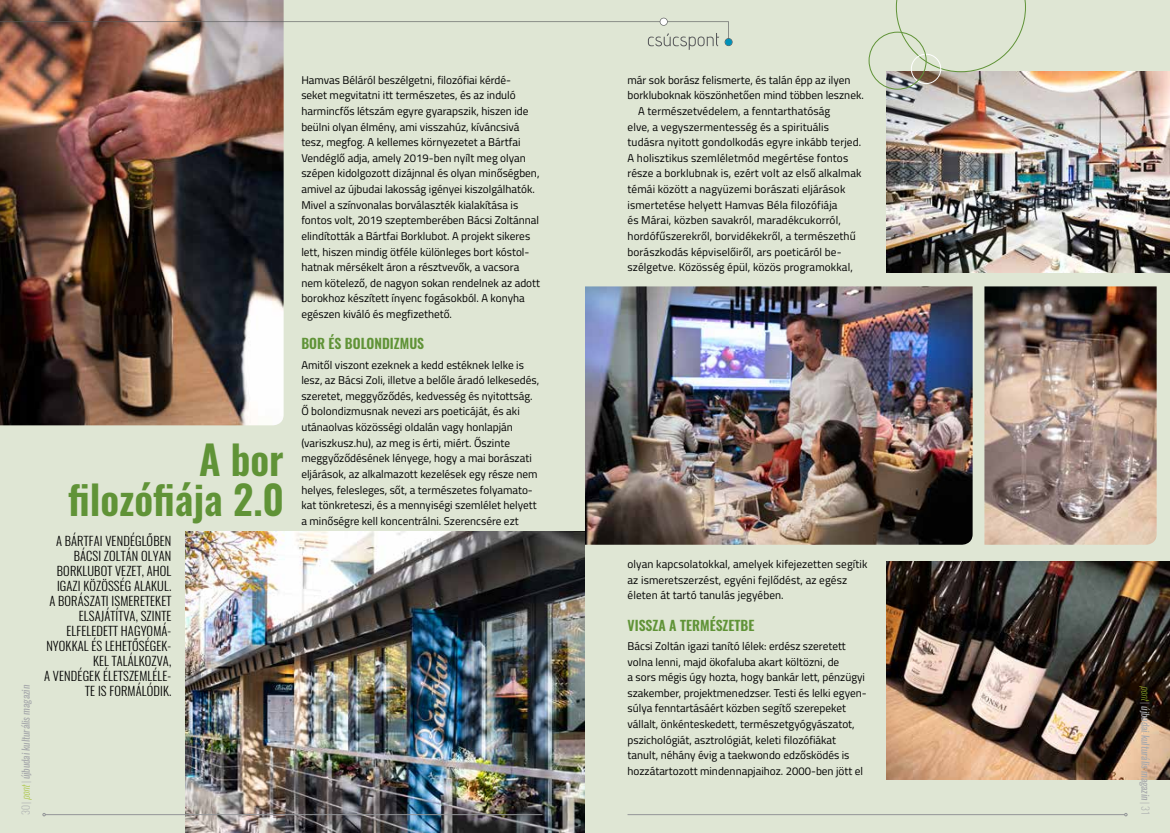
<style>
.page{position:relative;width:1170px;height:833px;background:#fff}
.page>*{position:absolute;margin:0;border:0;box-sizing:border-box;transform-origin:0 0}
.t1{font:600 40px/40px "Oswald";color:#609337;text-align:right}
.t2{font:600 13.75px "Oswald";color:#609337}
.t3{font:300 12.5px/15px "Oswald";letter-spacing:.01em;color:#000;text-align:right}
.t4{font:11.25px/15.6px "Titillium Web";color:#000}
.t5{font:italic 10px "Oswald";color:#a7a9ac}
.s1{font-weight:200;font-style:normal}
.s2{font-weight:200;color:#a2c02f}
</style>
<div class="page">
<div style="left:0;top:0;width:1169px;height:833px;background:#dfe6d4"></div>
<img style="left:585px;top:286px;width:387px;height:259px">
<img style="left:886px;top:71px;width:283px;height:201px">
<img style="left:185px;top:532px;width:400px;height:301px">
<img style="left:984px;top:286px;width:172px;height:259px">
<img style="left:886px;top:561px;width:283px;height:218px">
<img style="left:0;top:0;width:283px;height:425px">
<svg style="left:0;top:18px;width:732px;height:32px"></svg>
<svg style="left:896px;top:0;width:129px;height:72px"></svg>
<div style="left:911px;top:54px;width:29px;height:30px;border:1px solid #fff;border-radius:50%"></div>
<div style="left:868px;top:32px;width:58px;height:57px;border:1px solid #609337;border-radius:50%"></div>
<hr style="left:45px;top:814px;width:497px;height:1px;background:#939598">
<hr style="left:627px;top:814px;width:497px;height:1px;background:#939598">
<p class="t4" style="left:301px;top:71px;width:240px">Hamvas Béláról beszélgetni, filozófiai kérdé-<br>seket megvitatni itt természetes, és az induló harmincfős létszám egyre gyarapszik, hiszen ide beülni olyan élmény, ami visszahúz, kíváncsivá tesz, megfog. A kellemes környezetet a Bártfai Vendéglő adja, amely 2019-ben nyílt meg olyan szépen kidolgozott dizájnnal és olyan minőségben, amivel az újbudai lakosság igényei kiszolgálhatók.<br>Mivel a színvonalas borválaszték kialakítása is fontos volt, 2019 szeptemberében Bácsi Zoltánnal elindították a Bártfai Borklubot. A projekt sikeres lett, hiszen mindig ötféle különleges bort kóstol&shy;hatnak mérsékelt áron a résztvevők, a vacsora nem kötelező, de nagyon sokan rendelnek az adott borokhoz készített ínyenc fogásokból. A konyha egészen kiváló és megfizethető.</p>
<p class="t2" style="left:301px;top:334px;width:123px">BOR ÉS BOLONDIZMUS</p>
<p class="t4" style="left:301px;top:356px;width:239px">Amitől viszont ezeknek a kedd estéknek lelke is lesz, az Bácsi Zoli, illetve a belőle áradó lelkesedés, szeretet, meggyőződés, kedvesség és nyitottság.<br>Ő bolondizmusnak nevezi ars poeticáját, és aki utánaolvas közösségi oldalán vagy honlapján (variszkusz.hu), az meg is érti, miért. Őszinte meggyőződésének lényege, hogy a mai borászati eljárások, az alkalmazott kezelések egy része nem helyes, felesleges, sőt, a természetes folyamato&shy;kat tönkreteszi, és a mennyiségi szemlélet helyett a minőségre kell koncentrálni. Szerencsére ezt</p>
<p class="t4" style="left:627px;top:71px;width:224px">már sok borász felismerte, és talán épp az ilyen</p>
<p class="t4" style="left:627px;top:87px;width:238px">borkluboknak köszönhetően mind többen lesznek.</p>
<p class="t4" style="left:638px;top:103px;width:194px">A természetvédelem, a fenntarthatóság</p>
<p class="t4" style="left:627px;top:118px;width:203px">elve, a vegyszermentesség és a spirituális</p>
<p class="t4" style="left:627px;top:134px;width:235px">tudásra nyitott gondolkodás egyre inkább terjed.</p>
<p class="t4" style="left:627px;top:149px;width:222px">A holisztikus szemléletmód megértése fontos</p>
<p class="t4" style="left:627px;top:165px;width:235px">része a borklubnak is, ezért volt az első alkalmak</p>
<p class="t4" style="left:627px;top:181px;width:219px">témái között a nagyüzemi borászati eljárások</p>
<p class="t4" style="left:627px;top:196px;width:211px">ismertetése helyett Hamvas Béla filozófiája</p>
<p class="t4" style="left:627px;top:212px;width:215px">és Márai, közben savakról, maradékcukorról,</p>
<p class="t4" style="left:627px;top:228px;width:230px">hordófűszerekről, borvidékekről, a természethű</p>
<p class="t4" style="left:627px;top:243px;width:216px">borászkodás képviselőiről, ars poeticáról be-</p>
<p class="t4" style="left:627px;top:259px;width:227px">szélgetve. Közösség épül, közös programokkal,</p>
<h1 class="t1" style="left:68px;top:441px;width:217px">A BOR<br>FILOZÓFIÁJA 2.0</h1>
<p class="t3" style="left:44px;top:533px;width:129px">A BÁRTFAI VENDÉGLŐBEN<br>BÁCSI ZOLTÁN OLYAN<br>BORKLUBOT VEZET, AHOL<br>IGAZI KÖZÖSSÉG ALAKUL.<br>A BORÁSZATI ISMERETEKET<br>ELSAJÁTÍTVA, SZINTE<br>ELFELEDETT HAGYOMÁ-<br>NYOKKAL ÉS LEHETŐSÉGEK-<br>KEL TALÁLKOZVA,<br>A VENDÉGEK ÉLETSZEMLÉLE-<br>TE IS FORMÁLÓDIK.</p>
<p class="t4" style="left:627px;top:556px;width:241px">olyan kapcsolatokkal, amelyek kifejezetten segítik az ismeretszerzést, egyéni fejlődést, az egész életen át tartó tanulás jegyében.</p>
<p class="t2" style="left:627px;top:615px;width:128px">VISSZA A TERMÉSZETBE</p>
<p class="t4" style="left:627px;top:637px;width:241px">Bácsi Zoltán igazi tanító lélek: erdész szeretett volna lenni, majd ökofaluba akart költözni, de<br>a sors mégis úgy hozta, hogy bankár lett, pénzügyi szakember, projektmenedzser. Testi és lelki egyen&shy;súlya fenntartásáért közben segítő szerepeket vállalt, önkénteskedett, természetgyógyászatot, pszichológiát, asztrológiát, keleti filozófiákat tanult, néhány évig a taekwondo edzősködés is hozzátartozott mindennapjaihoz. 2000-ben jött el</p>
<p class="t5" style="left:19px;top:815px;width:132px;rotate:-90deg"><span class="s1">30 |</span> <span class="s2">pont</span><span class="s1">|</span> újbudai kulturális magazin</p>
<p class="t5" style="left:1152px;top:686px;width:131px;rotate:90deg"><span class="s2">pont</span><span class="s1">|</span> újbudai kulturális magazin <span class="s1">| 31</span></p>
</div>
